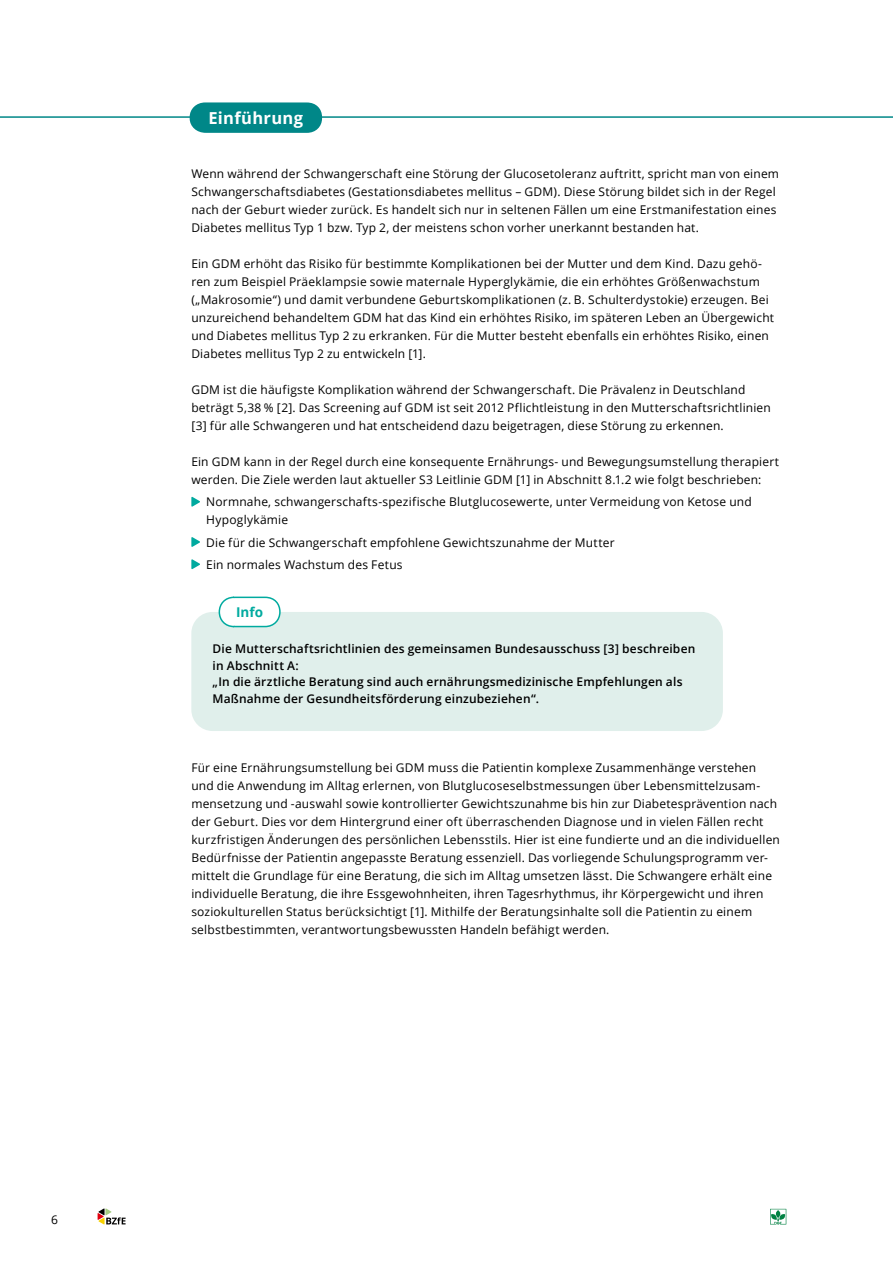
<style>
.page{position:relative;width:893px;height:1263px;background:#fff}
.page>*{position:absolute;margin:0;border:0;box-sizing:border-box;transform-origin:0 0}
.t1{font:700 16.5px "Open Sans";letter-spacing:.02em;color:#fff}
.t2{font:700 13.5px "Open Sans";color:#00aa9f}
.t3{font:12px/18px "Open Sans";letter-spacing:.015em;color:#000}
.t4{font:600 12px/16.5px "Open Sans";letter-spacing:.015em;color:#000}
</style>
<div class="page">
<hr style="left:0;top:116px;width:893px;height:2px;background:#008788">
<svg style="left:190px;top:102px;width:132px;height:31px;background:#108e8f"></svg>
<svg style="left:191px;top:497px;width:9px;height:10px"></svg>
<svg style="left:191px;top:537px;width:9px;height:10px"></svg>
<svg style="left:191px;top:559px;width:9px;height:10px"></svg>
<div style="left:191px;top:612px;width:532px;height:119px;background:#e0efeb;border-radius:21px"></div>
<svg style="left:218px;top:596px;width:63px;height:32px"></svg>
<svg style="left:98px;top:1208px;width:28px;height:16px"></svg>
<svg style="left:770px;top:1209px;width:16px;height:15px"></svg>
<p class="t3" style="left:51px;top:1211px;width:8px">6</p>
<h1 class="t1" style="left:208px;top:106px;width:96px">Einführung</h1>
<p class="t3" style="left:191px;top:164px;width:589px">Wenn während der Schwangerschaft eine Störung der Glucosetoleranz auftritt, spricht man von einem Schwangerschaftsdiabetes (Gestationsdiabetes mellitus – GDM). Diese Störung bildet sich in der Regel nach der Geburt wieder zurück. Es handelt sich nur in seltenen Fällen um eine Erstmanifestation eines Diabetes mellitus Typ 1 bzw. Typ 2, der meistens schon vorher unerkannt bestanden hat.</p>
<p class="t3" style="left:191px;top:254px;width:584px">Ein GDM erhöht das Risiko für bestimmte Komplikationen bei der Mutter und dem Kind. Dazu gehö&shy;ren zum Beispiel Präeklampsie sowie maternale Hyperglykämie, die ein erhöhtes Größenwachstum („Makro-somie“) und damit verbundene Geburtskomplikationen (z. B. Schulterdystokie) erzeugen. Bei unzureichend behandeltem GDM hat das Kind ein erhöhtes Risiko, im späteren Leben an Übergewicht und Diabetes mellitus Typ 2 zu erkranken. Für die Mutter besteht ebenfalls ein erhöhtes Risiko, einen Diabetes mellitus Typ 2 zu entwickeln [1].</p>
<p class="t3" style="left:191px;top:380px;width:581px">GDM ist die häufigste Komplikation während der Schwangerschaft. Die Prävalenz in Deutschland beträgt 5,38 % [2]. Das Screening auf GDM ist seit 2012 Pflichtleistung in den Mutterschaftsrichtlinien [3] für alle Schwangeren und hat entscheidend dazu beigetragen, diese Störung zu erkennen.</p>
<p class="t3" style="left:191px;top:452px;width:589px">Ein GDM kann in der Regel durch eine konsequente Ernährungs- und Bewegungsumstellung therapiert werden. Die Ziele werden laut aktueller S3 Leitlinie GDM [1] in Abschnitt 8.1.2 wie folgt beschrieben:</p>
<p class="t3" style="left:206px;top:493px;width:547px">Normnahe, schwangerschafts-spezifische Blutglucosewerte, unter Vermeidung von Ketose und<br>Hypoglykämie</p>
<p class="t3" style="left:206px;top:531px;width:410px;line-height:22.2px">Die für die Schwangerschaft empfohlene Gewichtszunahme der Mutter<br>Ein normales Wachstum des Fetus</p>
<p class="t2" style="left:236px;top:602px;width:29px">Info</p>
<p class="t4" style="left:213px;top:640px;width:484px">Die Mutterschaftsrichtlinien des gemeinsamen Bundesausschuss [3] beschreiben in Abschnitt A:<br>„In die ärztliche Beratung sind auch ernährungsmedizinische Empfehlungen als Maßnahme der Gesundheitsförderung einzubeziehen“.</p>
<p class="t3" style="left:191px;top:758px;width:590px">Für eine Ernährungsumstellung bei GDM muss die Patientin komplexe Zusammenhänge verstehen und die Anwendung im Alltag erlernen, von Blutglucoseselbstmessungen über Lebensmittelzusam&shy;mensetzung und -auswahl sowie kontrollierter Gewichtszunahme bis hin zur Diabetesprävention nach der Geburt. Dies vor dem Hintergrund einer oft überraschenden Diagnose und in vielen Fällen recht kurzfristigen Änderungen des persönlichen Lebensstils. Hier ist eine fundierte und an die individuellen Bedürfnisse der Patientin angepasste Beratung essenziell. Das vorliegende Schulungsprogramm ver&shy;mittelt die Grundlage für eine Beratung, die sich im Alltag umsetzen lässt. Die Schwangere erhält eine individuelle Beratung, die ihre Essgewohnheiten, ihren Tagesrhythmus, ihr Körpergewicht und ihren soziokulturellen Status berücksichtigt [1]. Mithilfe der Beratungsinhalte soll die Patientin zu einem selbstbestimmten, verantwortungsbewussten Handeln befähigt werden.</p>
</div>
